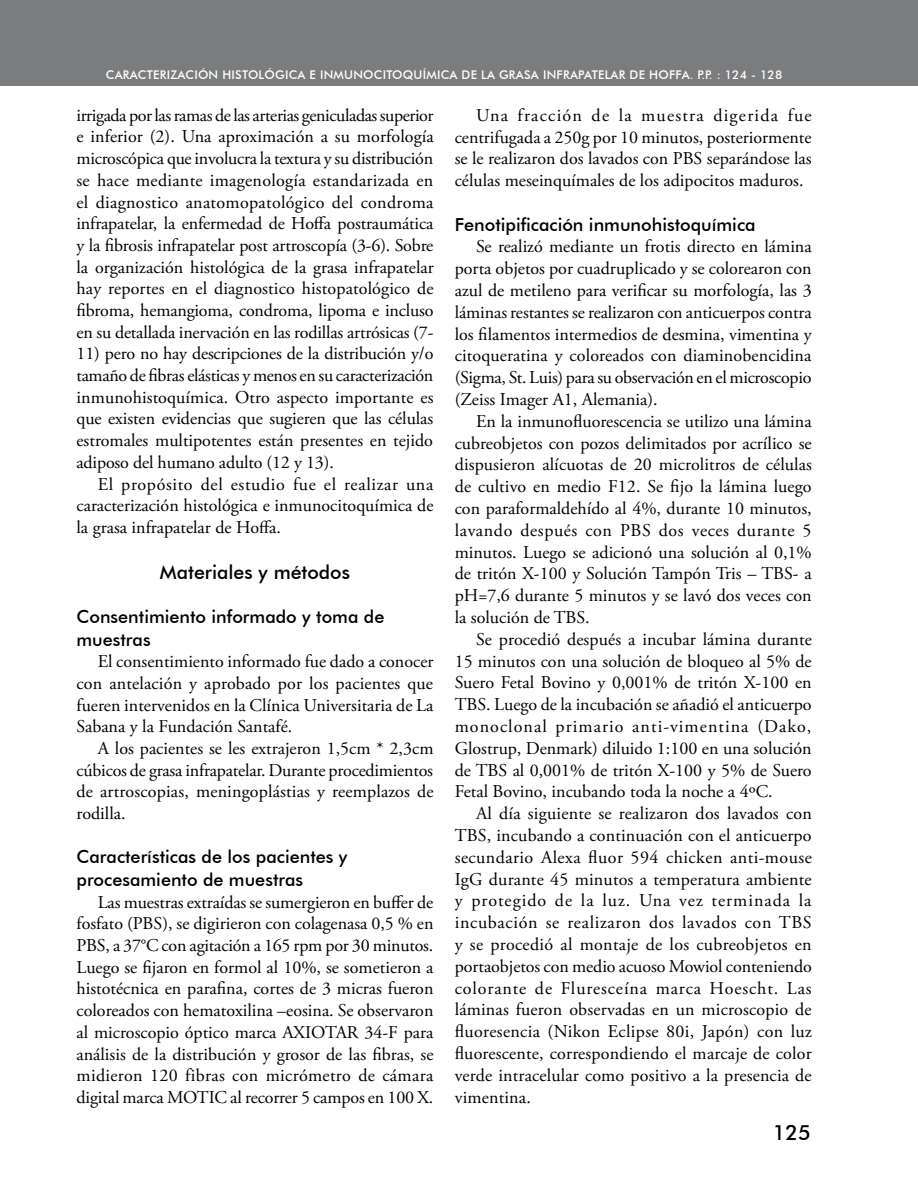
<style>
.page{position:relative;width:918px;height:1188px;background:#fff}
.page>*{position:absolute;margin:0;border:0;box-sizing:border-box;transform-origin:0 0}
.t1{font:500 21px "Futura BT";color:#000}
.t2{font:500 19.5px "Futura BT";color:#000}
.t3{font:18px/21.8px "Adobe Garamond Pro";color:#000;text-align:justify}
.t4{font:500 18px/22.6px "Futura BT";color:#000}
.t5{font:500 12px "Futura BT";letter-spacing:.02em;color:#fff}
</style>
<div class="page">
<div style="left:0;top:0;width:918px;height:86px;background:#7b7c7e"></div>
<p class="t5" style="left:106px;top:67px;width:40px">CARACTE</p>
<p class="t5" style="left:160px;top:67px;width:34px">RI ZACIÓ</p>
<p class="t5" style="left:209px;top:67px;width:59px">N HISTOLÓGIC</p>
<p class="t5" style="left:298px;top:67px;width:486px">A E I NMU NOCITOQUÍMICA DE LA GRASA I NFRAPATELAR DE HOFFA. P.P. : 124 - 128</p>
<p class="t3" style="left:77px;top:105px;width:359px">irrigada por las ramas de las arterias geniculadas superior e inferior (2). Una aproximación a su morfología microscópica que involucra la textura y su distribución se hace mediante imagenología estandarizada en el diagnostico anatomopatológico del condroma infrapatelar, la enfermedad de Hoffa postraumática y la fibrosis infrapatelar post artroscopía (3-6). Sobre la organización histológica de la grasa infrapatelar hay reportes en el diagnostico histopatológico de fibroma, hemangioma, condroma, lipoma e incluso en su detallada inervación en las rodillas artrósicas (7-</p>
<p class="t3" style="left:77px;top:343px;width:359px">11) pero no hay descripciones de la distribución y/o tamaño de fibras elásticas y menos en su caracterización inmunohistoquímica. Otro aspecto importante es que existen evidencias que sugieren que las células estromales multipotentes están presentes en tejido adiposo del humano adulto (12 y 13).</p>
<p class="t3" style="left:77px;top:474px;width:358px;text-indent:21px">El propósito del estudio fue el realizar una caracterización histológica e inmunocitoquímica de la grasa infrapatelar de Hoffa.</p>
<p class="t2" style="left:160px;top:560px;width:192px">Materiales y métodos</p>
<p class="t4" style="left:77px;top:605px;width:309px">Consentimiento informado y toma de muestras</p>
<p class="t3" style="left:77px;top:651px;width:358px;text-indent:21px">El consentimiento informado fue dado a conocer con antelación y aprobado por los pacientes que fueren intervenidos en la Clínica Universitaria de La Sabana y la Fundación Santafé.</p>
<p class="t3" style="left:77px;top:738px;width:359px;text-indent:21px">A los pacientes se les extrajeron 1,5cm * 2,3cm cúbicos de grasa infrapatelar. Durante procedimientos de artroscopias, meningoplástias y reemplazos de rodilla.</p>
<p class="t4" style="left:77px;top:846px;width:272px">Características de los pacientes y procesamiento de muestras</p>
<p class="t3" style="left:77px;top:892px;width:359px;text-indent:21px">Las muestras extraídas se sumergieron en buffer de fosfato (PBS), se digirieron con colagenasa 0,5 % en PBS, a 37°C con agitación a 165 rpm por 30 minutos.<br>Luego se fijaron en formol al 10%, se sometieron a histotécnica en parafina, cortes de 3 micras fueron coloreados con hematoxilina –eosina. Se observaron al microscopio óptico marca AXIOTAR 34-F para análisis de la distribución y grosor de las fibras, se midieron 120 fibras con micrómetro de cámara digital marca MOTIC al recorrer 5 campos en 100 X.</p>
<p class="t3" style="left:455px;top:105px;width:359px;text-indent:21px">Una fracción de la muestra digerida fue centrifugada a 250g por 10 minutos, posteriormente se le realizaron dos lavados con PBS separándose las células meseinquímales de los adipocitos maduros.</p>
<p class="t4" style="left:455px;top:213px;width:302px">Fenotipificación inmunohistoquímica</p>
<p class="t3" style="left:455px;top:237px;width:358px;text-indent:21px">Se realizó mediante un frotis directo en lámina porta objetos por cuadruplicado y se colorearon con azul de metileno para verificar su morfología, las 3 láminas restantes se realizaron con anticuerpos contra los filamentos intermedios de desmina, vimentina y citoqueratina y coloreados con diaminobencidina (Sigma, St. Luis) para su observación en el microscopio (Zeiss Imager A1, Alemania).</p>
<p class="t3" style="left:455px;top:411px;width:359px;text-indent:21px">En la inmunofluorescencia se utilizo una lámina cubreobjetos con pozos delimitados por acrílico se dispusieron alícuotas de 20 microlitros de células de cultivo en medio F12. Se fijo la lámina luego con paraformaldehído al 4%, durante 10 minutos, lavando después con PBS dos veces durante 5 minutos. Luego se adicionó una solución al 0,1% de tritón X-100 y Solución Tampón Tris – TBS- a pH=7,6 durante 5 minutos y se lavó dos veces con la solución de TBS.</p>
<p class="t3" style="left:455px;top:629px;width:359px;text-indent:21px">Se procedió después a incubar lámina durante 15 minutos con una solución de bloqueo al 5% de Suero Fetal Bovino y 0,001% de tritón X-100 en TBS. Luego de la incubación se añadió el anticuerpo monoclonal primario anti-vimentina (Dako, Glostrup, Denmark) diluido 1:100 en una solución de TBS al 0,001% de tritón X-100 y 5% de Suero Fetal Bovino, incubando toda la noche a 4ºC.</p>
<p class="t3" style="left:455px;top:803px;width:359px;text-indent:21px">Al día siguiente se realizaron dos lavados con TBS, incubando a continuación con el anticuerpo secundario Alexa fluor 594 chicken anti-mouse IgG durante 45 minutos a temperatura ambiente y protegido de la luz. Una vez terminada la incubación se realizaron dos lavados con TBS y se procedió al montaje de los cubreobjetos en portaobjetos con medio acuoso Mowiol conteniendo colorante de Fluresceína marca Hoescht. Las láminas fueron observadas en un microscopio de fluoresencia (Nikon Eclipse 80i, Japón) con luz fluorescente, correspondiendo el marcaje de color verde intracelular como positivo a la presencia de vimentina.</p>
<p class="t1" style="left:773px;top:1120px;width:40px">125</p>
</div>
